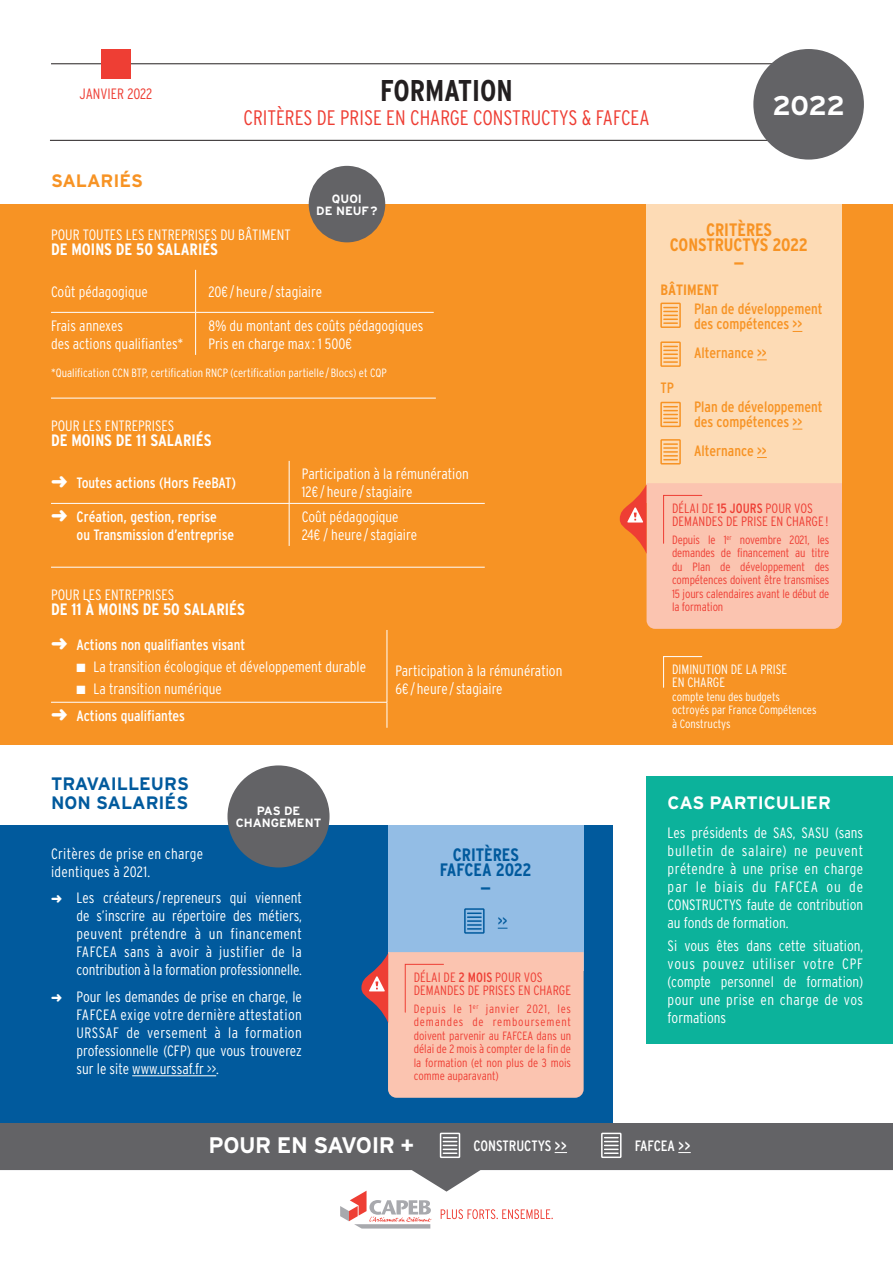
<style>
.page{position:relative;width:893px;height:1263px;background:#fff}
.page>*{position:absolute;margin:0;border:0;box-sizing:border-box;transform-origin:0 0}
.t1{font:700 30px "Interstate Condensed";color:#231f20}
.t2{font:700 27px "Interstate";color:#fff}
.t3{font:700 22.5px "Interstate";letter-spacing:-.02em;color:#fff}
.t4{font:300 21px "Interstate Condensed";color:#ee3e34}
.t5{font:700 18px/18px "Interstate";color:#015a9d}
.t6{font:700 18px/15px "Interstate Condensed";color:#f79324;text-align:center}
.t7{font:700 18px/15px "Interstate Condensed";color:#015a9d;text-align:center}
.t8{font:700 18px "Interstate";color:#fff}
.t9{font:700 18px "Interstate";color:#f79324}
.t10{font:700 18px "Interstate Condensed";color:#f79324;scale:2 1}
.t11{font:700 18px "Interstate Condensed";color:#015a9d;scale:2 1}
.t12{font:700 16.5px "Interstate Condensed";color:#fff}
.t13{font:300 15px/18px "Interstate Condensed";color:#fff}
.t14{font:15px/18px "Interstate Condensed";color:#fff}
.t15{font:15px/15px "Interstate Condensed";color:#f79324}
.t16{font:300 15px/18px "Interstate Condensed";letter-spacing:.02em;color:#fff}
.t17{font:300 15px "Interstate Condensed";color:#ee3e34}
.t18{font:700 15px "Interstate Condensed";color:#f79324}
.t19{font:15px "Interstate Condensed";color:#015a9d}
.t20{font:300 13.5px/13.5px "Interstate Condensed";color:#ee3e34}
.t21{font:300 13.5px/13.5px "Interstate Condensed";color:#fff}
.t22{font:300 12px/13.5px "Interstate Condensed";letter-spacing:-.01em;color:#ee3e34;text-align:justify}
.t23{font:300 12px/13.5px "Interstate Condensed";color:#fff}
.t24{font:700 12px/12px "Interstate";color:#fff;text-align:center}
.s1{font-weight:400}
.s2{font-family:"Interstate"}
</style>
<div class="page">
<div style="left:0;top:204px;width:893px;height:540px;background:#f79324"></div>
<div style="left:0;top:825px;width:612px;height:319px;background:#015a9d"></div>
<hr style="left:51px;top:63px;width:791px;height:1px;background:#231f20">
<hr style="left:50px;top:140px;width:791px;height:1px;background:#231f20">
<div style="left:101px;top:49px;width:30px;height:30px;background:#ee3e34"></div>
<hr style="left:289px;top:461px;width:1px;height:42px;background:#fff">
<hr style="left:51px;top:503px;width:238px;height:1px;background:#fff">
<hr style="left:289px;top:503px;width:196px;height:1px;background:#fff">
<hr style="left:289px;top:504px;width:1px;height:42px;background:#fff">
<hr style="left:387px;top:630px;width:1px;height:72px;background:#fff">
<hr style="left:51px;top:702px;width:336px;height:1px;background:#fff">
<svg style="left:387px;top:702px;width:1px;height:26px"></svg>
<div style="left:753px;top:49px;width:111px;height:111px;background:#636366;border-radius:50%"></div>
<div style="left:227px;top:765px;width:103px;height:102px;background:#636366;border-radius:50%"></div>
<div style="left:646px;top:776px;width:247px;height:268px;background:#0cb29b"></div>
<hr style="left:132px;top:1075px;width:84px;height:1px;background:#fff">
<div style="left:646px;top:204px;width:196px;height:298px;background:#fddbb5"></div>
<div style="left:660px;top:303px;width:21px;height:25px;border:2px solid #f79324"></div>
<svg style="left:664px;top:307px;width:13px;height:17px"></svg>
<div style="left:660px;top:341px;width:21px;height:26px;border:2px solid #f79324"></div>
<svg style="left:664px;top:346px;width:13px;height:17px"></svg>
<div style="left:660px;top:402px;width:21px;height:25px;border:2px solid #f79324"></div>
<svg style="left:664px;top:406px;width:13px;height:17px"></svg>
<div style="left:660px;top:439px;width:21px;height:25px;border:2px solid #f79324"></div>
<svg style="left:664px;top:443px;width:13px;height:17px"></svg>
<svg style="left:620px;top:483px;width:222px;height:146px;background:#fabb9f"></svg>
<div style="left:388px;top:825px;width:196px;height:146px;background:#93bde5"></div>
<div style="left:464px;top:908px;width:21px;height:26px;border:2px solid #015a9d"></div>
<svg style="left:468px;top:912px;width:13px;height:18px"></svg>
<svg style="left:361px;top:952px;width:223px;height:146px;background:#e2b6ab"></svg>
<div style="left:309px;top:166px;width:76px;height:76px;background:#636366;border-radius:50%"></div>
<hr style="left:51px;top:398px;width:385px;height:1px;background:#fff">
<hr style="left:51px;top:567px;width:434px;height:1px;background:#fff">
<div style="left:0;top:1123px;width:893px;height:97px;background:#636366"></div>
<div style="left:0;top:1170px;width:893px;height:59px;background:#fff"></div>
<svg style="left:441px;top:1209px;width:112px;height:10px"></svg>
<svg style="left:340px;top:1191px;width:92px;height:37px;background:#e6d2d2"></svg>
<svg style="left:678px;top:1152px;width:13px;height:1px"></svg>
<div style="left:601px;top:1133px;width:20px;height:25px;border:2px solid #fff"></div>
<svg style="left:605px;top:1137px;width:13px;height:17px"></svg>
<svg style="left:555px;top:1152px;width:12px;height:1px"></svg>
<div style="left:440px;top:1133px;width:20px;height:25px;border:2px solid #fff"></div>
<svg style="left:443px;top:1137px;width:14px;height:17px"></svg>
<svg style="left:663px;top:656px;width:39px;height:32px"></svg>
<hr style="left:195px;top:270px;width:1px;height:42px;background:#fff">
<hr style="left:51px;top:312px;width:145px;height:1px;background:#fff">
<hr style="left:196px;top:312px;width:238px;height:1px;background:#fff">
<hr style="left:195px;top:313px;width:1px;height:42px;background:#fff">
<p class="t17" style="left:80px;top:85px;width:74px">JANVIER 2022</p>
<h1 class="t1" style="left:380px;top:73px;width:134px">FORMATION</h1>
<h3 class="t4" style="left:243px;top:106px;width:407px">CRITÈRES DE PRISE EN CHARGE CONSTRUCTYS &amp; FAFCEA</h3>
<h2 class="t2" style="left:772px;top:91px;width:74px">2022</h2>
<p class="t9" style="left:51px;top:171px;width:94px">SALARIÉS</p>
<p class="t24" style="left:316px;top:193px;width:63px">QUOI<br>DE NEUF?</p>
<p class="t13" style="left:51px;top:226px;width:241px">POUR TOUTES LES ENTREPRISES DU BÂTIMENT</p>
<p class="t12" style="left:51px;top:240px;width:169px">DE MOINS DE 50 SALARIÉS</p>
<p class="t13" style="left:51px;top:283px;width:98px">Coût pédagogique</p>
<p class="t13" style="left:208px;top:283px;width:115px">20€ / heure /stagiaire</p>
<p class="t13" style="left:51px;top:316px;width:134px">Frais annexes<br>des actions qualifiantes*</p>
<p class="t13" style="left:208px;top:316px;width:217px">8% du montant des coûts pédagogiques<br>Pris en charge max: 1 500€</p>
<p class="t23" style="left:51px;top:366px;width:337px">*Qualification CCN BTP, certification RNCP (certification partielle / Blocs) et CQP</p>
<p class="t13" style="left:51px;top:417px;width:125px">POUR LES ENTREPRISES</p>
<p class="t12" style="left:51px;top:431px;width:162px">DE MOINS DE 11 SALARIÉS</p>
<p class="t14" style="left:51px;top:474px;width:187px">➜ Toutes actions (Hors FeeBAT)</p>
<p class="t13" style="left:302px;top:465px;width:168px">Participation à la rémunération<br>12€ / heure /stagiaire</p>
<p class="t14" style="left:77px;top:507px;width:159px;text-indent:-26px">➜ Création, gestion, reprise<br>ou Transmission d’entreprise</p>
<p class="t13" style="left:302px;top:507px;width:117px">Coût pédagogique<br>24€ / heure /stagiaire</p>
<p class="t13" style="left:51px;top:586px;width:125px">POUR LES ENTREPRISES</p>
<p class="t12" style="left:51px;top:600px;width:195px">DE 11 À MOINS DE 50 SALARIÉS</p>
<p class="t14" style="left:51px;top:635px;width:196px">➜ Actions non qualifiantes visant</p>
<p class="t13" style="left:77px;top:658px;width:291px">■ La transition écologique et développement durable</p>
<p class="t13" style="left:77px;top:680px;width:147px">■ La transition numérique</p>
<p class="t14" style="left:51px;top:707px;width:136px">➜ Actions qualifiantes</p>
<p class="t13" style="left:395px;top:661px;width:168px">Participation à la rémunération<br>6€ / heure /stagiaire</p>
<p class="t6" style="left:670px;top:222px;width:140px">CRITÈRES<br>CONSTRUCTYS 2022</p>
<p class="t10" style="left:733px;top:253px;width:8px">-</p>
<p class="t18" style="left:660px;top:282px;width:60px">BÂTIMENT</p>
<p class="t15" style="left:694px;top:302px;width:130px">Plan de développement des compétences &gt;&gt;</p>
<p class="t15" style="left:694px;top:345px;width:74px">Alternance &gt;&gt;</p>
<p class="t15" style="left:660px;top:380px;width:15px">TP</p>
<p class="t15" style="left:694px;top:399px;width:130px">Plan de développement des compétences &gt;&gt;</p>
<p class="t15" style="left:694px;top:443px;width:74px">Alternance &gt;&gt;</p>
<p class="t20" style="left:672px;top:501px;width:158px">DÉLAI DE <span class="s1">15 JOURS</span> POUR VOS<br>DEMANDES DE PRISE EN CHARGE !</p>
<p class="t22" style="left:672px;top:533px;width:159px">Depuis le 1<sup>er</sup> novembre 2021, les demandes de financement au titre du Plan de développement des compétences doivent être transmises 15 jours calendaires avant le début de la formation</p>
<p class="t21" style="left:672px;top:662px;width:117px">DIMINUTION DE LA PRISE<br>EN CHARGE</p>
<p class="t23" style="left:672px;top:690px;width:146px">compte tenu des budgets octroyés par France Compétences à Constructys</p>
<p class="t5" style="left:51px;top:775px;width:139px">TRAVAILLEURS<br>NON SALARIÉS</p>
<p class="t24" style="left:236px;top:805px;width:87px">PAS DE<br>CHANGEMENT</p>
<p class="t16" style="left:51px;top:844px;width:154px">Critères de prise en charge identiques à 2021.</p>
<p class="t13" style="left:77px;top:889px;width:227px;text-align:justify;text-indent:-26px">➜ Les créateurs/repreneurs qui viennent de s’inscrire au répertoire des métiers, peuvent prétendre à un financement FAFCEA sans à avoir à justifier de la contribution à la formation professionnelle.</p>
<p class="t13" style="left:77px;top:987px;width:227px;text-align:justify;text-indent:-26px">➜ Pour les demandes de prise en charge, le FAFCEA exige votre dernière attestation URSSAF de versement à la formation professionnelle (CFP) que vous trouverez sur le site www.urssaf.fr &gt;&gt;.</p>
<p class="t7" style="left:440px;top:847px;width:93px">CRITÈRES<br>FAFCEA 2022</p>
<p class="t11" style="left:480px;top:879px;width:8px">-</p>
<p class="t19" style="left:498px;top:912px;width:11px">&gt;&gt;</p>
<p class="t20" style="left:414px;top:970px;width:159px">DÉLAI DE <span class="s1">2 MOIS</span> POUR VOS<br>DEMANDES DE PRISES EN CHARGE</p>
<p class="t22" style="left:414px;top:1002px;width:159px">Depuis le 1<sup>er</sup> janvier 2021, les demandes de remboursement doivent parvenir au FAFCEA dans un délai de 2 mois à compter de la fin de la formation (et non plus de 3 mois comme auparavant)</p>
<p class="t8" style="left:668px;top:793px;width:165px">CAS PARTICULIER</p>
<p class="t13" style="left:668px;top:824px;width:197px;text-align:justify">Les présidents de SAS, SASU (sans bulletin de salaire) ne peuvent prétendre à une prise en charge par le biais du FAFCEA ou de CONSTRUCTYS faute de contribution au fonds de formation.</p>
<p class="t13" style="left:668px;top:936px;width:197px;text-align:justify">Si vous êtes dans cette situation, vous pouvez utiliser votre CPF (compte personnel de formation) pour une prise en charge de vos formations</p>
<h3 class="t3" style="left:209px;top:1132px;width:207px">POUR EN SAVOIR +</h3>
<p class="t14" style="left:473px;top:1136px;width:95px">CONSTRUCTYS <span class="s2">&gt;&gt;</span></p>
<p class="t14" style="left:635px;top:1136px;width:57px">FAFCEA <span class="s2">&gt;&gt;</span></p>
</div>
